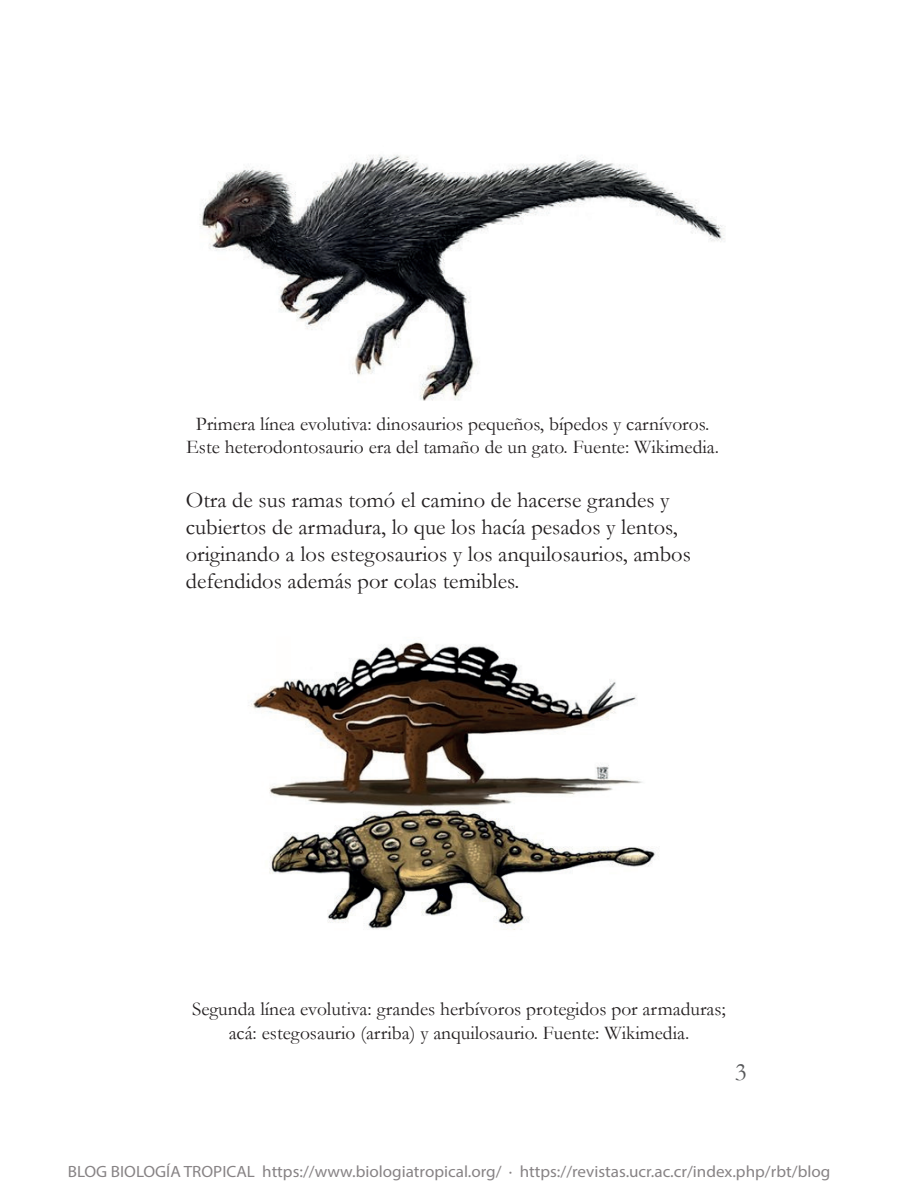
<style>
.page{position:relative;width:918px;height:1188px;background:#fff}
.page>*{position:absolute;margin:0;border:0;box-sizing:border-box;transform-origin:0 0}
.t1{font:25.5px "Garamond";color:#57585a}
.t2{font:22.5px/27px "Garamond";color:#231f20}
.t3{font:19.5px/23.4px "Garamond";color:#231f20;text-align:center}
.t4{font:16.35px "Myriad Pro";color:#878385;scale:1.05 1}
</style>
<div class="page">
<img style="left:199px;top:155px;width:527px;height:246px">
<img style="left:250px;top:641px;width:409px;height:289px">
<p class="t3" style="left:186px;top:411px;width:535px">Primera línea evolutiva: dinosaurios pequeños, bípedos y carnívoros.<br>Este heterodontosaurio era del tamaño de un gato. Fuente: Wikimedia.</p>
<p class="t2" style="left:186px;top:486px;width:507px">Otra de sus ramas tomó el camino de hacerse grandes y cubiertos de armadura, lo que los hacía pesados y lentos, originando a los estegosaurios y los anquilosaurios, ambos defendidos además por colas temibles.</p>
<p class="t3" style="left:192px;top:997px;width:535px">Segunda línea evolutiva: grandes herbívoros protegidos por armaduras; acá: estegosaurio (arriba) y anquilosaurio. Fuente: Wikimedia.</p>
<h1 class="t1" style="left:735px;top:1054px;width:13px">3</h1>
<p class="t4" style="left:68px;top:1162px;width:728px">BLOG BIOLOGÍA TROPICAL https://www.biologiatropical.org/ · https://revistas.ucr.ac.cr/index.php/rbt/blog</p>
</div>
